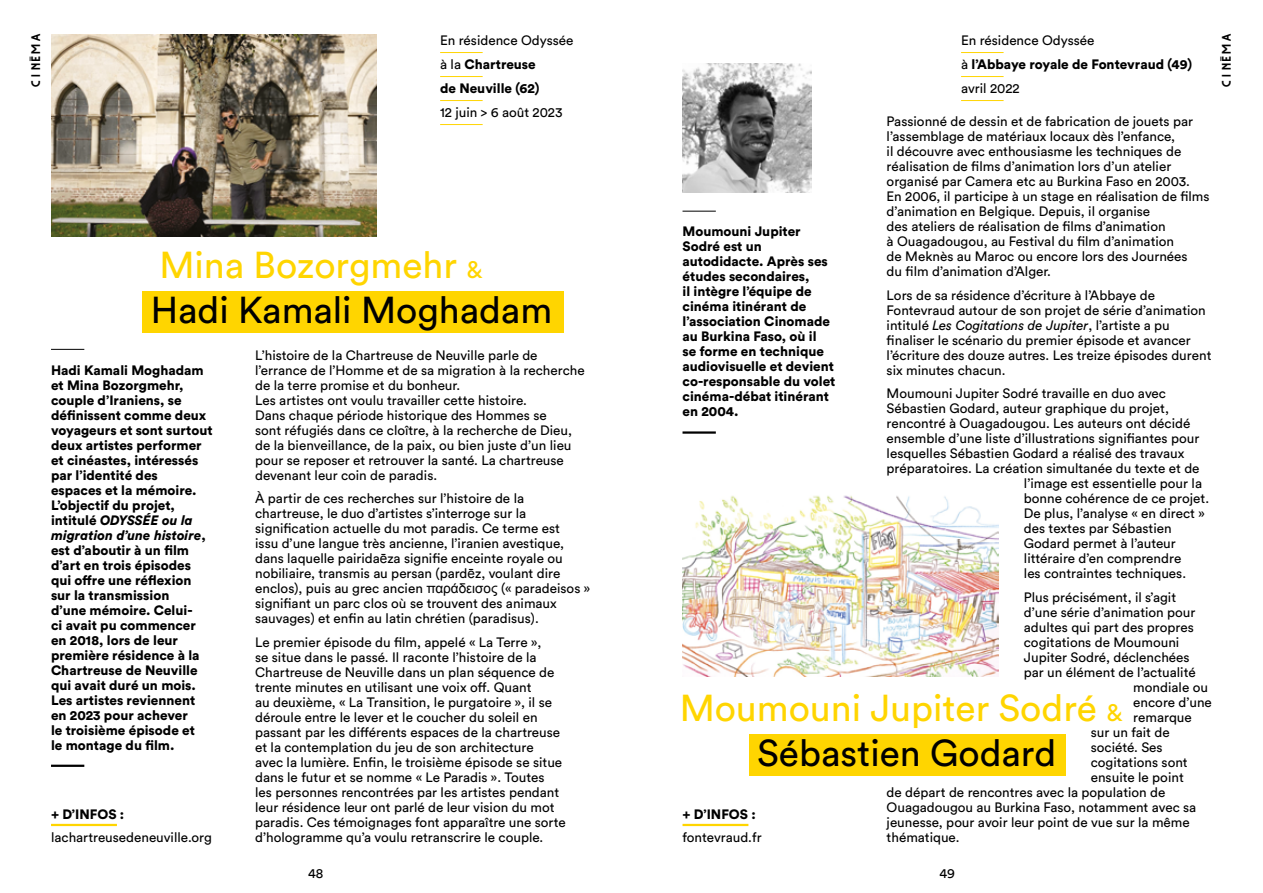
<style>
.page{position:relative;width:1263px;height:893px;background:#fff}
.page>*{position:absolute;margin:0;border:0;box-sizing:border-box;transform-origin:0 0}
.t1{font:37.05px "Circular Std";color:#ffd500}
.t2{font:37.05px "Circular Std";color:#000}
.t3{font:13.5px/15px "Circular Std";color:#000}
.t4{font:900 13.5px/15px "Circular Std";color:#000}
.t5{font:13.5px "Grotesk";letter-spacing:-.04em;color:#000}
.s1{font-weight:400}
.s2{font-size:23.55px}
.s3{font-style:italic}
.s4{font-family:"Arial"}
</style>
<div class="page">
<hr style="left:51px;top:349px;width:33px;height:1px;background:#000">
<hr style="left:51px;top:765px;width:33px;height:2px;background:#000">
<hr style="left:51px;top:824px;width:66px;height:2px;background:#ffd500">
<hr style="left:440px;top:52px;width:43px;height:1px;background:#ffd500">
<hr style="left:440px;top:76px;width:43px;height:1px;background:#ffd500">
<hr style="left:440px;top:100px;width:43px;height:1px;background:#ffd500">
<hr style="left:440px;top:124px;width:43px;height:1px;background:#ffd500">
<img style="left:51px;top:34px;width:325px;height:202px">
<div style="left:142px;top:292px;width:422px;height:41px;background:#ffd500"></div>
<hr style="left:682px;top:211px;width:34px;height:1px;background:#000">
<hr style="left:682px;top:431px;width:34px;height:3px;background:#000">
<hr style="left:682px;top:824px;width:66px;height:2px;background:#ffd500">
<hr style="left:961px;top:52px;width:42px;height:1px;background:#ffd500">
<hr style="left:961px;top:76px;width:42px;height:1px;background:#ffd500">
<hr style="left:961px;top:100px;width:42px;height:1px;background:#ffd500">
<img style="left:682px;top:495px;width:316px;height:181px">
<div style="left:749px;top:734px;width:316px;height:41px;background:#ffd500"></div>
<img style="left:682px;top:64px;width:129px;height:128px">
<p class="t5" style="left:30px;top:89px;width:59px;rotate:-90deg">cinéma</p>
<p class="t4" style="left:440px;top:28px;width:135px;line-height:24px"><span class="s1">En résidence Odyssée à la</span> Chartreuse<br>de Neuville (62)</p>
<p class="t3" style="left:440px;top:105px;width:124px">12 juin &gt; 6 août 2023</p>
<h1 class="t1" style="left:159px;top:243px;width:325px">Mina Bozorgmehr <span class="s2">&amp;</span></h1>
<h1 class="t2" style="left:151px;top:288px;width:403px">Hadi Kamali Moghadam</h1>
<p class="t4" style="left:51px;top:362px;width:163px">Hadi Kamali Moghadam et Mina Bozorgmehr, couple d’Iraniens, se définissent comme deux voyageurs et sont surtout deux artistes performer et cinéastes, intéressés par l’identité des<br>espaces et la mémoire.<br>L’objectif du projet, intitulé <span class="s3">ODYSSÉE ou la migration d’une histoire</span>, est d’aboutir à un film d’art en trois épisodes qui offre une réflexion sur la transmission<br>d’une mémoire. Celui-<br>ci avait pu commencer en 2018, lors de leur première résidence à la<br>Chartreuse de Neuville qui avait duré un mois.<br>Les artistes reviennent en 2023 pour achever<br>le troisième épisode et<br>le montage du film.</p>
<p class="t4" style="left:51px;top:807px;width:75px">+ D’INFOS :</p>
<p class="t3" style="left:51px;top:829px;width:162px">lachartreusedeneuville.org</p>
<p class="t3" style="left:255px;top:347px;width:331px">L’histoire de la Chartreuse de Neuville parle de l’errance de l’Homme et de sa migration à la recherche de la terre promise et du bonheur.<br>Les artistes ont voulu travailler cette histoire.<br>Dans chaque période historique des Hommes se<br>sont réfugiés dans ce cloître, à la recherche de Dieu, de la bienveillance, de la paix, ou bien juste d’un lieu pour se reposer et retrouver la santé. La chartreuse devenant leur coin de paradis.</p>
<p class="t3" style="left:255px;top:491px;width:336px">À partir de ces recherches sur l’histoire de la chartreuse, le duo d’artistes s’interroge sur la signification actuelle du mot paradis. Ce terme est<br>issu d’une langue très ancienne, l’iranien avestique, dans laquelle pairida<span class="s4">ē</span>za signifie enceinte royale ou nobiliaire, transmis au persan (pard<span class="s4">ē</span>z, voulant dire enclos), puis au grec ancien <span class="s4">παράδεισος</span> (« paradeisos » signifiant un parc clos où se trouvent des animaux sauvages) et enfin au latin chrétien (paradisus).</p>
<p class="t3" style="left:255px;top:634px;width:312px">Le premier épisode du film, appelé « La Terre »,<br>se situe dans le passé. Il raconte l’histoire de la Chartreuse de Neuville dans un plan séquence de trente minutes en utilisant une voix off. Quant<br>au deuxième, « La Transition, le purgatoire », il se déroule entre le lever et le coucher du soleil en passant par les différents espaces de la chartreuse et la contemplation du jeu de son architecture<br>avec la lumière. Enfin, le troisième épisode se situe dans le futur et se nomme « Le Paradis ». Toutes<br>les personnes rencontrées par les artistes pendant leur résidence leur ont parlé de leur vision du mot paradis. Ces témoignages font apparaître une sorte d’hologramme qu’a voulu retranscrire le couple.</p>
<p class="t4" style="left:961px;top:28px;width:232px;line-height:24px"><span class="s1">En résidence Odyssée<br>à</span> l’Abbaye royale de Fontevraud (49) <span class="s1">avril 2022</span></p>
<p class="t5" style="left:1220px;top:89px;width:59px;rotate:-90deg">cinéma</p>
<p class="t3" style="left:887px;top:114px;width:324px">Passionné de dessin et de fabrication de jouets par l’assemblage de matériaux locaux dès l’enfance,<br>il découvre avec enthousiasme les techniques de réalisation de films d’animation lors d’un atelier organisé par Camera etc au Burkina Faso en 2003.<br>En 2006, il participe à un stage en réalisation de films d’animation en Belgique. Depuis, il organise<br>des ateliers de réalisation de films d’animation<br>à Ouagadougou, au Festival du film d’animation<br>de Meknès au Maroc ou encore lors des Journées<br>du film d’animation d’Alger.</p>
<p class="t3" style="left:887px;top:287px;width:326px">Lors de sa résidence d’écriture à l’Abbaye de Fontevraud autour de son projet de série d’animation intitulé <span class="s3">Les Cogitations de Jupiter</span>, l’artiste a pu finaliser le scénario du premier épisode et avancer l’écriture des douze autres. Les treize épisodes durent six minutes chacun.</p>
<p class="t3" style="left:887px;top:386px;width:281px">Moumouni Jupiter Sodré travaille en duo avec</p>
<p class="t3" style="left:887px;top:401px;width:284px">Sébastien Godard, auteur graphique du projet,</p>
<p class="t3" style="left:887px;top:416px;width:305px">rencontré à Ouagadougou. Les auteurs ont décidé</p>
<p class="t3" style="left:887px;top:431px;width:314px">ensemble d’une liste d’illustrations signifiantes pour</p>
<p class="t3" style="left:887px;top:446px;width:299px">lesquelles Sébastien Godard a réalisé des travaux</p>
<p class="t3" style="left:887px;top:461px;width:314px">préparatoires. La création simultanée du texte et de</p>
<p class="t3" style="left:1024px;top:476px;width:180px">l’image est essentielle pour la</p>
<p class="t3" style="left:1024px;top:491px;width:187px">bonne cohérence de ce projet.</p>
<p class="t3" style="left:1024px;top:506px;width:182px">De plus, l’analyse « en direct »</p>
<p class="t3" style="left:1024px;top:521px;width:149px">des textes par Sébastien</p>
<p class="t3" style="left:1024px;top:536px;width:153px">Godard permet à l’auteur</p>
<p class="t3" style="left:1024px;top:551px;width:159px">littéraire d’en comprendre</p>
<p class="t3" style="left:1024px;top:566px;width:164px">les contraintes techniques.</p>
<p class="t3" style="left:1024px;top:589px;width:154px">Plus précisément, il s’agit</p>
<p class="t3" style="left:1024px;top:604px;width:173px">d’une série d’animation pour</p>
<p class="t3" style="left:1024px;top:619px;width:171px">adultes qui part des propres</p>
<p class="t3" style="left:1024px;top:634px;width:157px">cogitations de Moumouni</p>
<p class="t3" style="left:1024px;top:649px;width:167px">Jupiter Sodré, déclenchées</p>
<p class="t3" style="left:1024px;top:664px;width:173px">par un élément de l’actualité</p>
<p class="t3" style="left:1133px;top:679px;width:76px">mondiale ou</p>
<p class="t3" style="left:1133px;top:694px;width:80px">encore d’une</p>
<p class="t3" style="left:1133px;top:709px;width:60px">remarque</p>
<p class="t3" style="left:1091px;top:724px;width:80px">sur un fait de</p>
<p class="t3" style="left:1091px;top:739px;width:73px">société. Ses</p>
<p class="t3" style="left:1091px;top:754px;width:99px">cogitations sont</p>
<p class="t3" style="left:1091px;top:769px;width:95px">ensuite le point</p>
<p class="t3" style="left:887px;top:784px;width:280px">de départ de rencontres avec la population de</p>
<p class="t3" style="left:887px;top:799px;width:311px">Ouagadougou au Burkina Faso, notamment avec sa</p>
<p class="t3" style="left:887px;top:814px;width:305px">jeunesse, pour avoir leur point de vue sur la même</p>
<p class="t3" style="left:887px;top:829px;width:74px">thématique.</p>
<p class="t4" style="left:682px;top:224px;width:154px">Moumouni Jupiter<br>Sodré est un autodidacte. Après ses études secondaires,<br>il intègre l’équipe de cinéma itinérant de l’association Cinomade au Burkina Faso, où il<br>se forme en technique audiovisuelle et devient co-responsable du volet cinéma-débat itinérant en 2004.</p>
<h1 class="t1" style="left:680px;top:685px;width:444px">Moumouni Jupiter Sodré <span class="s2">&amp;</span></h1>
<h1 class="t2" style="left:757px;top:730px;width:300px">Sébastien Godard</h1>
<p class="t4" style="left:682px;top:807px;width:75px">+ D’INFOS :</p>
<p class="t3" style="left:682px;top:829px;width:81px">fontevraud.fr</p>
<p class="t3" style="left:308px;top:866px;width:17px">48</p>
<p class="t3" style="left:939px;top:866px;width:17px">49</p>
</div>
